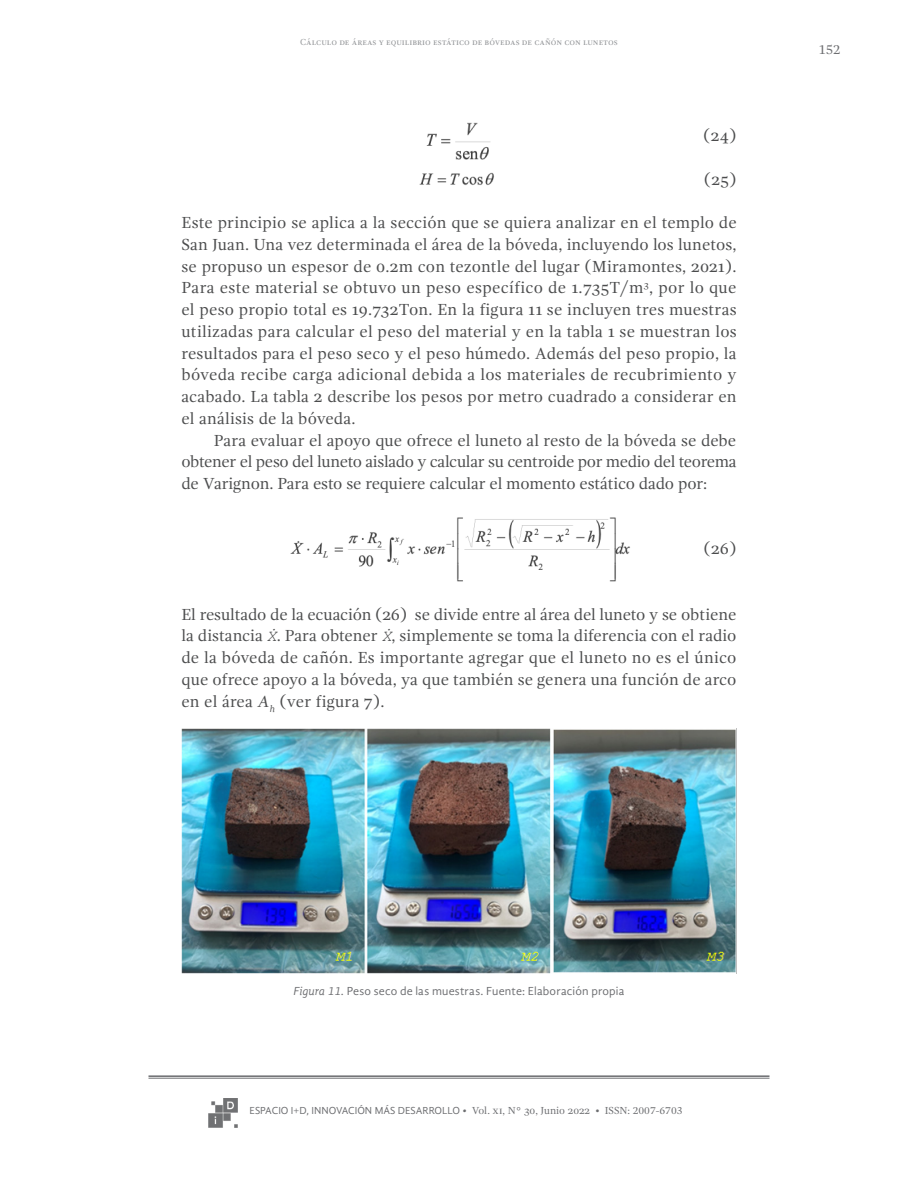
<style>
.page{position:relative;width:918px;height:1188px;background:#fff}
.page>*{position:absolute;margin:0;border:0;box-sizing:border-box;transform-origin:0 0}
.Párrafo_p{font:16.5px/21.8px "Gandhi Serif";letter-spacing:.01em;color:#4b4c4d;text-align:justify}
.Párrafo_s{font:16.5px/21.8px "Gandhi Serif";letter-spacing:-.01em;color:#4b4c4d;text-align:justify}
.t1{font:13.5px "Gandhi Serif";color:#6c6d70}
.pie_de_foto{font:12px "Gandhi Sans";letter-spacing:.015em;color:#6c6d70}
.t2{font:10.5px "Gandhi Serif";color:#6c6d70}
.t3{font:9px "Gandhi Serif";color:#939598}
.s1{font-family:"Courier New";font-style:italic}
.s2{font-style:italic}
.s3{font-family:"Gandhi Sans"}
</style>
<div class="page">
<hr style="left:148px;top:1075px;width:622px;height:2px;background:#6c6d70">
<hr style="left:148px;top:1078px;width:622px;height:1px;background:#6c6d70">
<img style="left:208px;top:1098px;width:30px;height:29px">
<img style="left:426px;top:122px;width:65px;height:38px">
<img style="left:419px;top:172px;width:75px;height:13px">
<img style="left:290px;top:517px;width:340px;height:65px">
<img style="left:181px;top:728px;width:556px;height:245px">
<p class="t3" style="left:300px;top:37px;width:319px">Cálculo de áreas y equilibrio estático de bóvedas de cañón con lunetos</p>
<p class="Párrafo_s" style="left:703px;top:125px;width:35px">(24)</p>
<p class="Párrafo_s" style="left:704px;top:168px;width:34px">(25)</p>
<p class="Párrafo_p" style="left:181px;top:212px;width:557px">Este principio se aplica a la sección que se quiera analizar en el templo de San Juan. Una vez determinada el área de la bóveda, incluyendo los lunetos, se propuso un espesor de 0.2m con tezontle del lugar (Miramontes, 2021).<br>Para este material se obtuvo un peso específico de 1.735T/m<sup>3</sup>, por lo que el peso propio total es 19.732Ton. En la figura 11 se incluyen tres muestras utilizadas para calcular el peso del material y en la tabla 1 se muestran los resultados para el peso seco y el peso húmedo. Además del peso propio, la bóveda recibe carga adicional debida a los materiales de recubrimiento y acabado. La tabla 2 describe los pesos por metro cuadrado a considerar en el análisis de la bóveda.</p>
<p class="Párrafo_s" style="left:181px;top:429px;width:557px;text-indent:32px">Para evaluar el apoyo que ofrece el luneto al resto de la bóveda se debe obtener el peso del luneto aislado y calcular su centroide por medio del teorema de Varignon. Para esto se requiere calcular el momento estático dado por:</p>
<p class="Párrafo_s" style="left:703px;top:538px;width:35px">(26)</p>
<p class="Párrafo_p" style="left:181px;top:603px;width:557px">El resultado de la ecuación (26) se divide entre al área del luneto y se obtiene la distancia <span class="s1">Ẋ</span>. Para obtener <span class="s1">Ẋ</span>, simplemente se toma la diferencia con el radio de la bóveda de cañón. Es importante agregar que el luneto no es el único que ofrece apoyo a la bóveda, ya que también se genera una función de arco en el área <span class="s2">A</span><sub>h</sub> (ver figura 7).</p>
<p class="t1" style="left:818px;top:42px;width:24px">152</p>
<p class="pie_de_foto" style="left:293px;top:984px;width:333px"><span class="s2">Figura 11.</span> Peso seco de las muestras. Fuente: Elaboración propia</p>
<p class="t2" style="left:250px;top:1105px;width:435px"><span class="s3">ESPACIO I+D, INNOVACIÓN MÁS DESARROLLO</span> <span class="s2">•</span> Vol. xi, N° 30, Junio 2022 • ISSN: 2007-6703</p>
</div>
